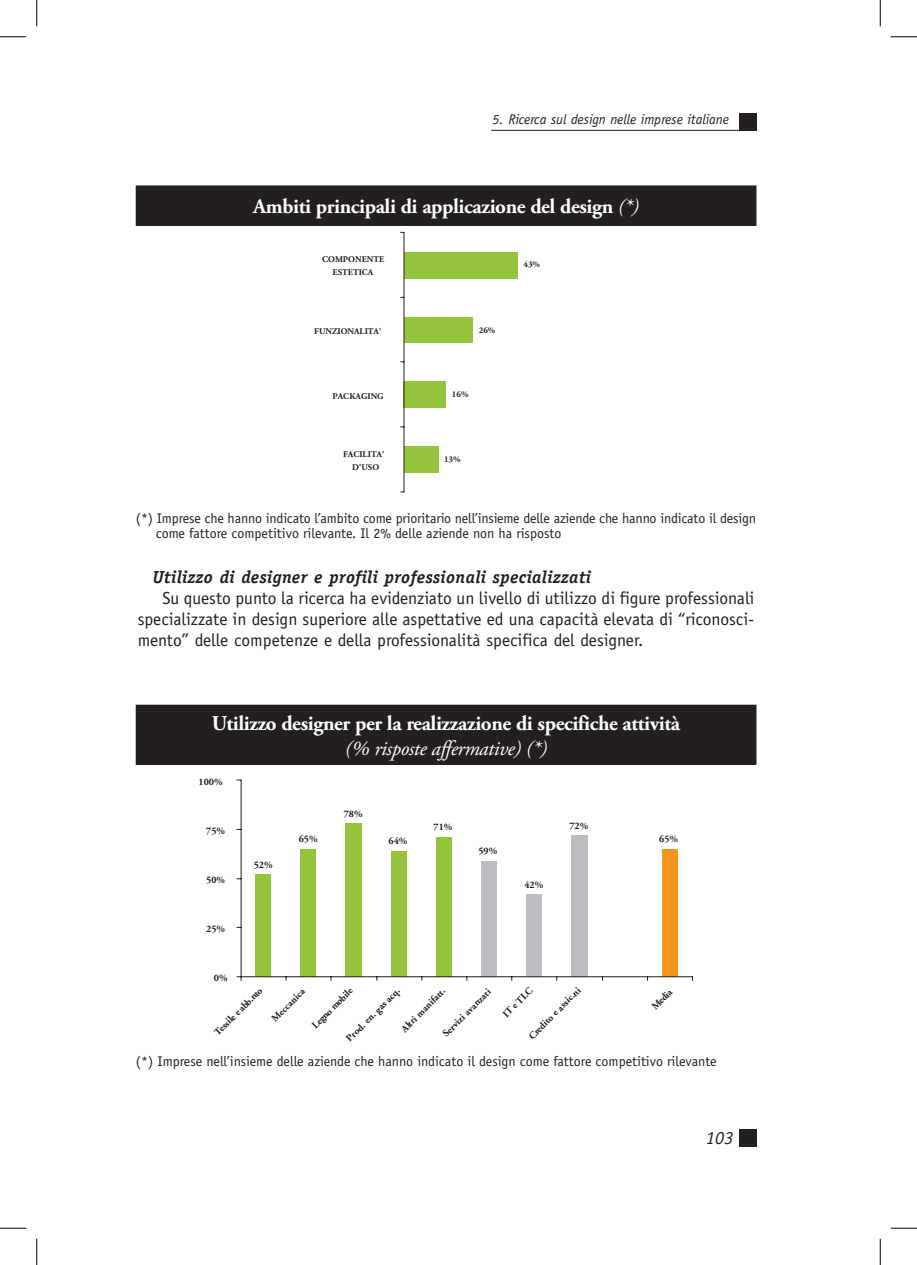
<style>
.page{position:relative;width:917px;height:1265px;background:#fff}
.page>*{position:absolute;margin:0;border:0;box-sizing:border-box;transform-origin:0 0}
.t1{font:700 21px "Adobe Garamond Pro";letter-spacing:-.02em;color:#fff}
.t2{font:italic 21px "Adobe Garamond Pro";letter-spacing:-.02em;color:#fff}
.t3{font:italic 18.38px "Officina Serif LT";color:#231f20}
.t4{font:17.5px/21px "Officina Sans LT";color:#231f20;text-align:justify}
.t5{font:italic 700 17.5px "Officina Serif LT";letter-spacing:.02em;color:#231f20}
.t6{font:14px/14.9px "Officina Sans LT";letter-spacing:-.01em;color:#231f20}
.t7{font:italic 14px "Officina Sans LT";color:#231f20}
.t8{font:700 9.97px "Adobe Garamond";color:#231f20}
.t9{font:700 8.75px/13.1px "Adobe Garamond";color:#231f20;text-align:center}
.s1{font-weight:400;font-style:italic}
</style>
<div class="page">
<div style="left:739px;top:1128px;width:17px;height:17px;background:#231f20"></div>
<hr style="left:491px;top:130px;width:264px;height:1px;background:#231f20">
<div style="left:739px;top:113px;width:17px;height:17px;background:#231f20"></div>
<div style="left:136px;top:186px;width:620px;height:39px;background:#231f20"></div>
<div style="left:404px;top:446px;width:34px;height:27px;background:#94c43c"></div>
<div style="left:404px;top:381px;width:42px;height:27px;background:#94c43c"></div>
<div style="left:404px;top:317px;width:69px;height:26px;background:#94c43c"></div>
<div style="left:404px;top:252px;width:113px;height:26px;background:#94c43c"></div>
<hr style="left:404px;top:232px;width:1px;height:260px;background:#231f20">
<div style="left:136px;top:705px;width:620px;height:59px;background:#231f20"></div>
<div style="left:136px;top:704px;width:620px;height:60px;border:1px solid #231f20"></div>
<div style="left:255px;top:874px;width:16px;height:102px;background:#94c43c"></div>
<div style="left:300px;top:848px;width:16px;height:128px;background:#94c43c"></div>
<div style="left:345px;top:823px;width:17px;height:153px;background:#94c43c"></div>
<div style="left:391px;top:850px;width:15px;height:126px;background:#94c43c"></div>
<div style="left:436px;top:836px;width:15px;height:140px;background:#94c43c"></div>
<div style="left:481px;top:860px;width:15px;height:116px;background:#bcbdc0"></div>
<div style="left:526px;top:894px;width:15px;height:82px;background:#bcbdc0"></div>
<div style="left:571px;top:835px;width:16px;height:141px;background:#bcbdc0"></div>
<div style="left:662px;top:848px;width:15px;height:128px;background:#f5971f"></div>
<hr style="left:241px;top:779px;width:1px;height:197px;background:#231f20">
<hr style="left:241px;top:976px;width:451px;height:1px;background:#231f20">
<svg style="left:237px;top:976px;width:5px;height:4px"></svg>
<svg style="left:0;top:36px;width:26px;height:1px"></svg>
<svg style="left:891px;top:36px;width:26px;height:1px"></svg>
<svg style="left:0;top:1227px;width:26px;height:1px"></svg>
<svg style="left:891px;top:1227px;width:26px;height:1px"></svg>
<svg style="left:36px;top:0;width:1px;height:26px"></svg>
<svg style="left:36px;top:1238px;width:1px;height:26px"></svg>
<svg style="left:880px;top:0;width:1px;height:26px"></svg>
<svg style="left:880px;top:1238px;width:1px;height:26px"></svg>
<p class="t7" style="left:493px;top:113px;width:238px">5. Ricerca sul design nelle imprese italiane</p>
<h1 class="t1" style="left:253px;top:198px;width:387px">Ambiti principali di applicazione del design <span class="s1">(*)</span></h1>
<p class="t9" style="left:322px;top:253px;width:64px">COMPONENTE<br>ESTETICA</p>
<p class="t9" style="left:523px;top:259px;width:18px">43%</p>
<p class="t9" style="left:314px;top:325px;width:69px">FUNZIONALITA'</p>
<p class="t9" style="left:479px;top:324px;width:18px">26%</p>
<p class="t9" style="left:333px;top:390px;width:53px">PACKAGING</p>
<p class="t9" style="left:452px;top:388px;width:18px">16%</p>
<p class="t9" style="left:343px;top:448px;width:43px">FACILITA'<br>D'USO</p>
<p class="t9" style="left:444px;top:453px;width:18px">13%</p>
<p class="t6" style="left:156px;top:511px;width:602px;text-indent:-20px">(*) Imprese che hanno indicato l’ambito come prioritario nell’insieme delle aziende che hanno indicato il design come fattore competitivo rilevante. Il 2% delle aziende non ha risposto</p>
<p class="t5" style="left:153px;top:570px;width:440px">Utilizzo di designer e profili professionali specializzati</p>
<p class="t4" style="left:138px;top:589px;width:618px;text-indent:25px">Su questo punto la ricerca ha evidenziato un livello di utilizzo di figure professionali specializzate in design superiore alle aspettative ed una capacità elevata di “riconosci&shy;mento” delle competenze e della professionalità specifica del designer.</p>
<h1 class="t1" style="left:212px;top:714px;width:470px">Utilizzo designer per la realizzazione di specifiche attività</h1>
<h1 class="t2" style="left:345px;top:739px;width:203px">(% risposte affermative) (*)</h1>
<p class="t8" style="left:199px;top:777px;width:26px">100%</p>
<p class="t8" style="left:206px;top:826px;width:20px">75%</p>
<p class="t8" style="left:206px;top:875px;width:20px">50%</p>
<p class="t8" style="left:206px;top:924px;width:20px">25%</p>
<p class="t8" style="left:214px;top:973px;width:15px">0%</p>
<p class="t8" style="left:254px;top:860px;width:20px">52%</p>
<p class="t8" style="left:299px;top:834px;width:20px">65%</p>
<p class="t8" style="left:344px;top:809px;width:20px">78%</p>
<p class="t8" style="left:388px;top:837px;width:20px">64%</p>
<p class="t8" style="left:433px;top:822px;width:20px">71%</p>
<p class="t8" style="left:478px;top:846px;width:20px">59%</p>
<p class="t8" style="left:524px;top:880px;width:20px">42%</p>
<p class="t8" style="left:569px;top:821px;width:20px">72%</p>
<p class="t8" style="left:659px;top:834px;width:20px">65%</p>
<p class="t8" style="left:528px;top:1034px;width:71px;rotate:-45deg">Credito e assic.ni</p>
<p class="t8" style="left:651px;top:1004px;width:26px;rotate:-45deg">Media</p>
<p class="t6" style="left:136px;top:1054px;width:582px">(*) Imprese nell’insieme delle aziende che hanno indicato il design come fattore competitivo rilevante</p>
<p class="t8" style="left:441px;top:1031px;width:65px;rotate:-45deg">Servizi avanzati</p>
<p class="t8" style="left:502px;top:1012px;width:39px;rotate:-45deg">IT e TLC</p>
<p class="t8" style="left:213px;top:1030px;width:65px;rotate:-45deg">Tessile e abb.nto</p>
<p class="t8" style="left:270px;top:1017px;width:44px;rotate:-45deg">Meccanica</p>
<p class="t8" style="left:311px;top:1023px;width:54px;rotate:-45deg">Legno mobile</p>
<p class="t8" style="left:345px;top:1036px;width:73px;rotate:-45deg">Prod. en. gas acq.</p>
<p class="t8" style="left:400px;top:1027px;width:59px;rotate:-45deg">Altri manifatt.</p>
<h2 class="t3" style="left:706px;top:1130px;width:29px">103</h2>
</div>
